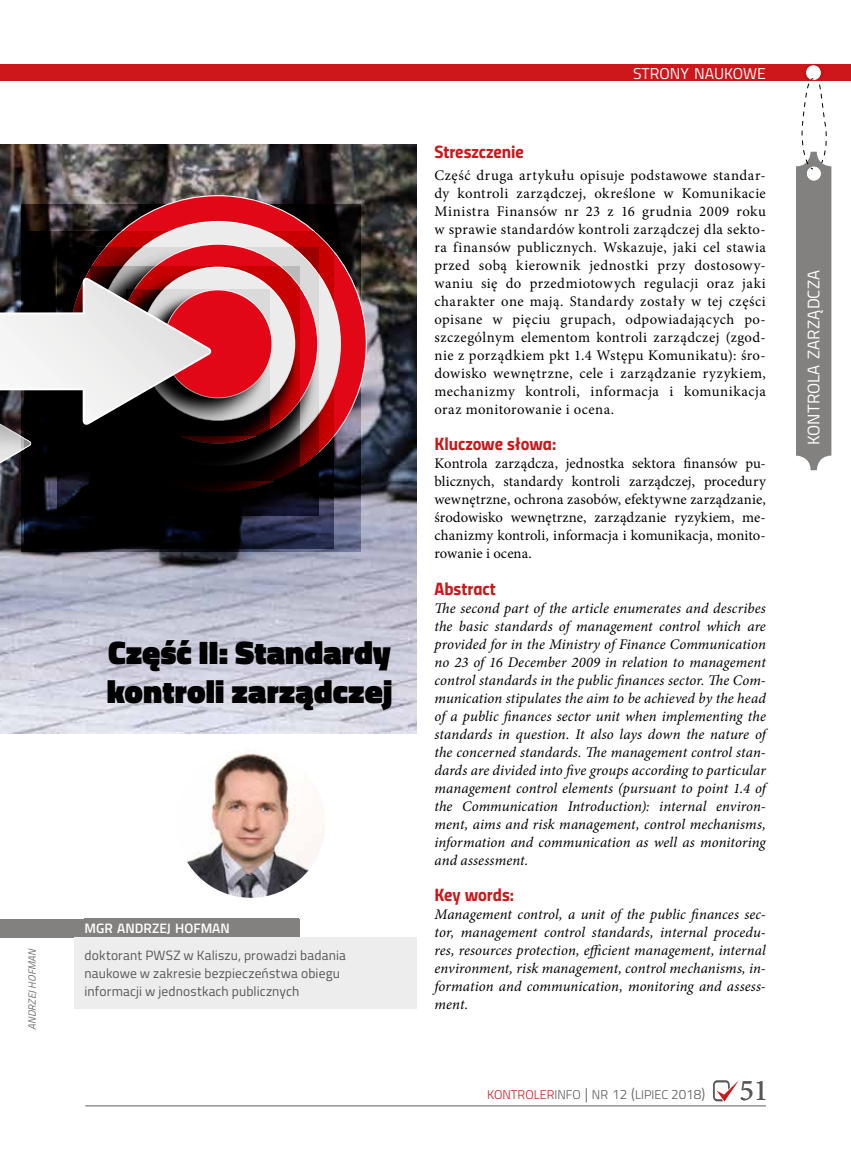
<style>
.page{position:relative;width:851px;height:1149px;background:#fff}
.page>*{position:absolute;margin:0;border:0;box-sizing:border-box;transform-origin:0 0}
.t1{font:900 33px/39px "Titillium";color:#000}
.t2{font:18px "Titillium Bold Upright";color:#cd171a}
.t3{font:16.8px "Titillium";letter-spacing:.005em;color:#fff}
.t4{font:15.75px "Titillium";color:#fff}
.t5{font:italic 14.7px/18px "Minion Pro";letter-spacing:.005em;color:#000;text-align:justify}
.t6{font:14.7px/18px "Minion Pro";letter-spacing:.02em;color:#000;text-align:justify}
.t7{font:600 13.65px "Titillium";color:#fff}
.t8{font:13.5px/18px "Titillium";letter-spacing:.01em;color:#575756}
.t9{font:300 12.6px "Titillium";color:#575756}
.t10{font:italic 10.5px "Titillium";color:#706f6f}
.s1{color:#cd171a}
.s2{font-size:15px}
.s3{font-size:13.5px}
.s4{font-family:"Minion Pro";font-weight:400;font-size:30px}
</style>
<div class="page">
<div style="left:0;top:65px;width:850px;height:16px;background:#cd171a"></div>
<div style="left:801px;top:61px;width:24px;height:23px;background:#000;opacity:.15"></div>
<div style="left:806px;top:66px;width:14px;height:14px;background:#fff;border-radius:50%"></div>
<div style="left:806px;top:66px;width:14px;height:14px;border:1px solid #fff;border-radius:50%"></div>
<svg style="left:796px;top:78px;width:35px;height:392px"></svg>
<hr style="left:85px;top:1104px;width:680px;height:2px;background:#706f6f">
<svg style="left:713px;top:1080px;width:25px;height:21px"></svg>
<img style="left:0;top:144px;width:416px;height:589px">
<svg style="left:70px;top:196px;width:295px;height:295px;background:#d10d17"></svg>
<svg style="left:96px;top:222px;width:244px;height:244px;background:#e3e2e2"></svg>
<div style="left:118px;top:244px;width:199px;height:199px;background:#e20717;border-radius:50%"></div>
<svg style="left:0;top:266px;width:304px;height:290px"></svg>
<div style="left:0;top:918px;width:299px;height:19px;background:#828180"></div>
<div style="left:74px;top:937px;width:342px;height:71px;background:#ededed"></div>
<img style="left:176px;top:748px;width:149px;height:149px;border-radius:74px">
<p class="t10" style="left:25px;top:1029px;width:83px;rotate:-90deg">ANDRZEJ HOFMAN</p>
<h1 class="t1" style="left:107px;top:632px;width:287px">Część II: Standardy kontroli zarządczej</h1>
<p class="t7" style="left:85px;top:918px;width:147px">MGR ANDRZEJ HOFMAN</p>
<p class="t8" style="left:85px;top:944px;width:263px">doktorant PWSZ w Kaliszu, prowadzi badania naukowe w zakresie bezpieczeństwa obiegu informacji w jednostkach publicznych</p>
<p class="t4" style="left:633px;top:62px;width:134px">STRONY NAUKOWE</p>
<p class="t2" style="left:434px;top:137px;width:91px">Streszczenie</p>
<p class="t6" style="left:434px;top:166px;width:333px">Część druga artykułu opisuje podstawowe standar&shy;dy kontroli zarządczej, określone w Komunikacie Ministra Finansów nr 23 z 16 grudnia 2009 roku w sprawie standardów kontroli zarządczej dla sekto&shy;ra finansów publicznych. Wskazuje, jaki cel stawia przed sobą kierownik jednostki przy dostosowy&shy;waniu się do przedmiotowych regulacji oraz jaki charakter one mają. Standardy zostały w tej części opisane w pięciu grupach, odpowiadających po&shy;szczególnym elementom kontroli zarządczej (zgod&shy;nie z porządkiem pkt 1.4 Wstępu Komunikatu): śro&shy;dowisko wewnętrzne, cele i zarządzanie ryzykiem, mechanizmy kontroli, informacja i komunikacja oraz monitorowanie i ocena.</p>
<p class="t2" style="left:434px;top:430px;width:123px">Kluczowe słowa:</p>
<p class="t6" style="left:434px;top:454px;width:333px">Kontrola zarządcza, jednostka sektora finansów pu&shy;blicznych, standardy kontroli zarządczej, procedury wewnętrzne, ochrona zasobów, efektywne zarządzanie, środowisko wewnętrzne, zarządzanie ryzykiem, me&shy;chanizmy kontroli, informacja i komunikacja, monito&shy;rowanie i ocena.</p>
<p class="t2" style="left:434px;top:574px;width:63px">Abstract</p>
<p class="t5" style="left:434px;top:598px;width:333px">The second part of the article enumerates and describes the basic standards of management control which are provided for in the Ministry of Finance Communication no 23 of 16 December 2009 in relation to management control standards in the public finances sector. The Com&shy;munication stipulates the aim to be achieved by the head of a public finances sector unit when implementing the standards in question. It also lays down the nature of the concerned standards. The management control stan&shy;dards are divided into five groups according to particular management control elements (pursuant to point 1.4 of the Communication Introduction): internal environ&shy;ment, aims and risk management, control mechanisms, information and communication as well as monitoring and assessment.</p>
<p class="t2" style="left:434px;top:880px;width:81px">Key words:</p>
<p class="t5" style="left:434px;top:904px;width:333px">Management control, a unit of the public finances sec&shy;tor, management control standards, internal procedu&shy;res, resources protection, efficient management, internal environment, risk management, control mechanisms, in&shy;formation and communication, monitoring and assess&shy;ment.</p>
<p class="t9" style="left:487px;top:1084px;width:282px"><span class="s1">KONTROLER</span>INFO <span class="s2">|</span> NR <span class="s3">12</span> <span class="s2">(</span>LIPIEC <span class="s3">2018</span><span class="s2">)</span> <span class="s4">51</span></p>
<p class="t3" style="left:801px;top:445px;width:177px;rotate:-90deg">KONTROLA ZARZĄDCZA</p>
</div>
